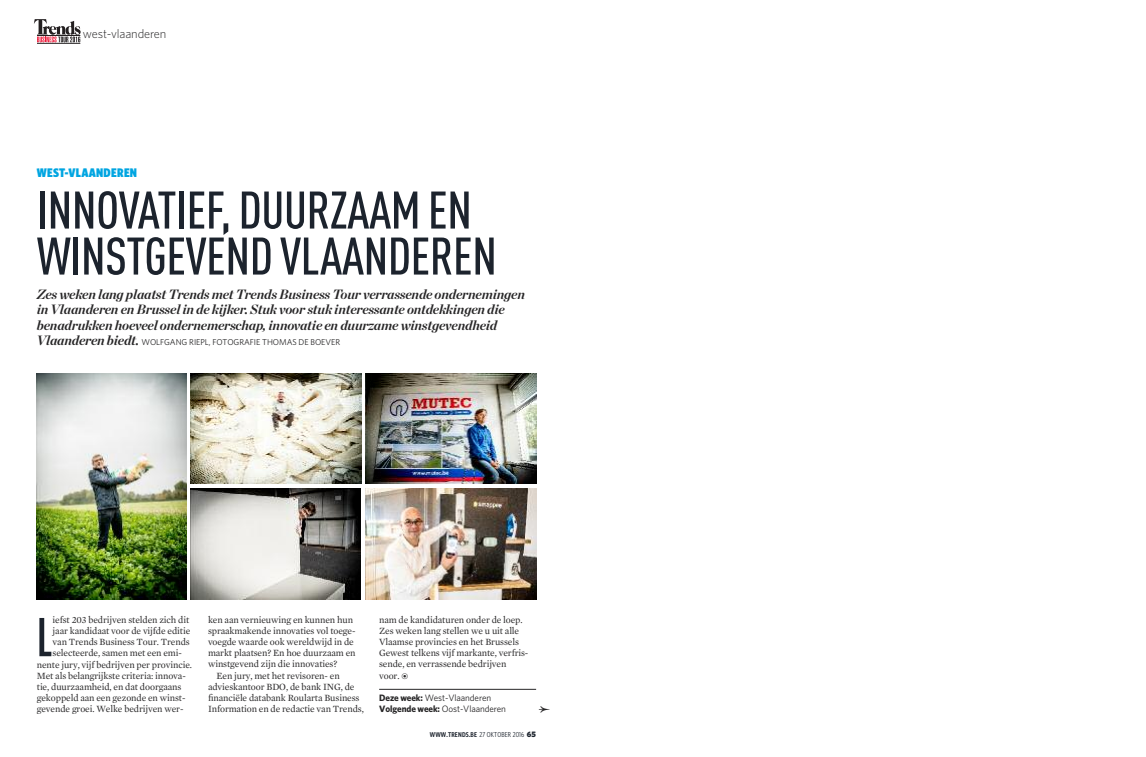
<style>
.page{position:relative;width:1146px;height:757px;background:#fff}
.page>*{position:absolute;margin:0;border:0;box-sizing:border-box;transform-origin:0 0}
.t1{font:58.7px "Chalet Comprime Cologne Sixty";color:#1c232d;scale:.95 1}
.t2{font:500 52px/46px "DIN Cond";letter-spacing:-.01em;color:#1c232d}
.t3{font:15px "Mercury Numeric G1";color:#272627}
.t4{font:italic 700 13.5px/15.5px "Chronicle Display";letter-spacing:-.01em;color:#272627}
.t5{font:900 12.5px "Whitney Condensed";letter-spacing:.025em;color:#00a5e1}
.t6{font:300 12.5px "Whitney";letter-spacing:-.01em;color:#272627}
.t7{font:9.7px/11px "Mercury Text G1";letter-spacing:-.01em;color:#272627}
.t8{font:9.3px/10.4px "Whitney";letter-spacing:-.01em;color:#272627}
.t9{font:8.5px "Whitney";letter-spacing:-.005em;color:#272627}
.t10{font:600 7px "Whitney Condensed";letter-spacing:.025em;color:#1c232d}
.s1{font-family:"Chronicle Display";font-weight:700;font-style:italic;font-size:13.5px}
.s2{font-family:"Mercury Numeric G1";font-size:9px}
.s3{font-weight:700}
.s4{font-weight:400;font-size:7.2px}
.s5{font-family:"Whitney";font-weight:900;font-size:8px}
</style>
<div class="page">
<hr style="left:379px;top:689px;width:157px;height:1px;background:#272627">
<img style="left:37px;top:373px;width:149px;height:226px">
<img style="left:190px;top:373px;width:171px;height:111px">
<img style="left:365px;top:373px;width:171px;height:111px">
<img style="left:190px;top:488px;width:171px;height:111px">
<img style="left:365px;top:488px;width:171px;height:111px">
<svg style="left:37px;top:42px;width:44px;height:2px"></svg>
<svg style="left:34px;top:19px;width:47px;height:23px"></svg>
<hr style="left:37px;top:35px;width:43px;height:1px;background:#231f20">
<hr style="left:37px;top:43px;width:43px;height:1px;background:#231f20">
<p class="t6" style="left:83px;top:30px;width:85px">west-vlaanderen</p>
<p class="t5" style="left:37px;top:168px;width:102px">WEST-VLAANDEREN</p>
<h2 class="t2" style="left:37px;top:185px;width:461px">INNOVATIEF, DUURZAAMEN<br>WINSTGEVEND VLAANDEREN</h2>
<p class="t4" style="left:37px;top:287px;width:489px">Zes weken lang plaatst Trends met Trends Business Tour verrassende ondernemingen in Vlaanderen en Brussel in de kijker. Stuk voor stuk interessante ontdekkingen die benadrukken hoeveel ondernemerschap, innovatie en duurzame winstgevendheid</p>
<p class="t9" style="left:37px;top:339px;width:305px"><span class="s1">Vlaanderen biedt.</span> WOLFGANG RIEPL, FOTOGRAFIE THOMAS DE BOEVER</p>
<h1 class="t1" style="left:37px;top:602px;width:17px">L</h1>
<p class="t7" style="left:53px;top:615px;width:138px">iefst 203 bedrijven stelden zich dit</p>
<p class="t7" style="left:53px;top:626px;width:139px">jaar kandidaat voor de vijfde editie</p>
<p class="t7" style="left:53px;top:637px;width:139px">van Trends Business Tour. Trends</p>
<p class="t7" style="left:53px;top:648px;width:131px">selecteerde, samen met een emi-</p>
<p class="t7" style="left:37px;top:659px;width:157px">nente jury, vijf bedrijven per provincie.</p>
<p class="t7" style="left:37px;top:670px;width:150px">Met als belangrijkste criteria: innova-</p>
<p class="t7" style="left:37px;top:681px;width:146px">tie, duurzaamheid, en dat doorgaans</p>
<p class="t7" style="left:37px;top:692px;width:150px">gekoppeld aan een gezonde en winst-</p>
<p class="t7" style="left:37px;top:703px;width:148px">gevende groei. Welke bedrijven wer-</p>
<p class="t7" style="left:208px;top:615px;width:146px">ken aan vernieuwing en kunnen hun</p>
<p class="t7" style="left:208px;top:626px;width:149px">spraakmakende innovaties vol toege-</p>
<p class="t7" style="left:208px;top:637px;width:147px">voegde waarde ook wereldwijd in de</p>
<p class="t7" style="left:208px;top:648px;width:149px">markt plaatsen? En hoe duurzaam en</p>
<p class="t7" style="left:208px;top:659px;width:131px">winstgevend zijn die innovaties?</p>
<p class="t7" style="left:216px;top:670px;width:125px">Een jury, met het revisoren- en</p>
<p class="t7" style="left:208px;top:681px;width:148px">advieskantoor BDO, de bank ING, de</p>
<p class="t7" style="left:208px;top:692px;width:153px">financiële databank Roularta Business</p>
<p class="t7" style="left:208px;top:703px;width:157px">Information en de redactie van Trends,</p>
<p class="t7" style="left:379px;top:615px;width:151px">nam de kandidaturen onder de loep.<br>Zes weken lang stellen we u uit alle<br>Vlaamse provincies en het Brussels<br>Gewest telkens vijf markante, verfris&shy;sende, en verrassende bedrijven voor. <span class="s2">z</span></p>
<p class="t8" style="left:379px;top:694px;width:128px"><span class="s3">Deze week:</span> West-Vlaanderen<br><span class="s3">Volgende week:</span> Oost-Vlaanderen</p>
<h3 class="t3" style="left:539px;top:700px;width:13px">≤</h3>
<p class="t10" style="left:430px;top:732px;width:108px">WWW.TRENDS.BE <span class="s4">27 OKTOBER 2016</span> <span class="s5">65</span></p>
</div>
